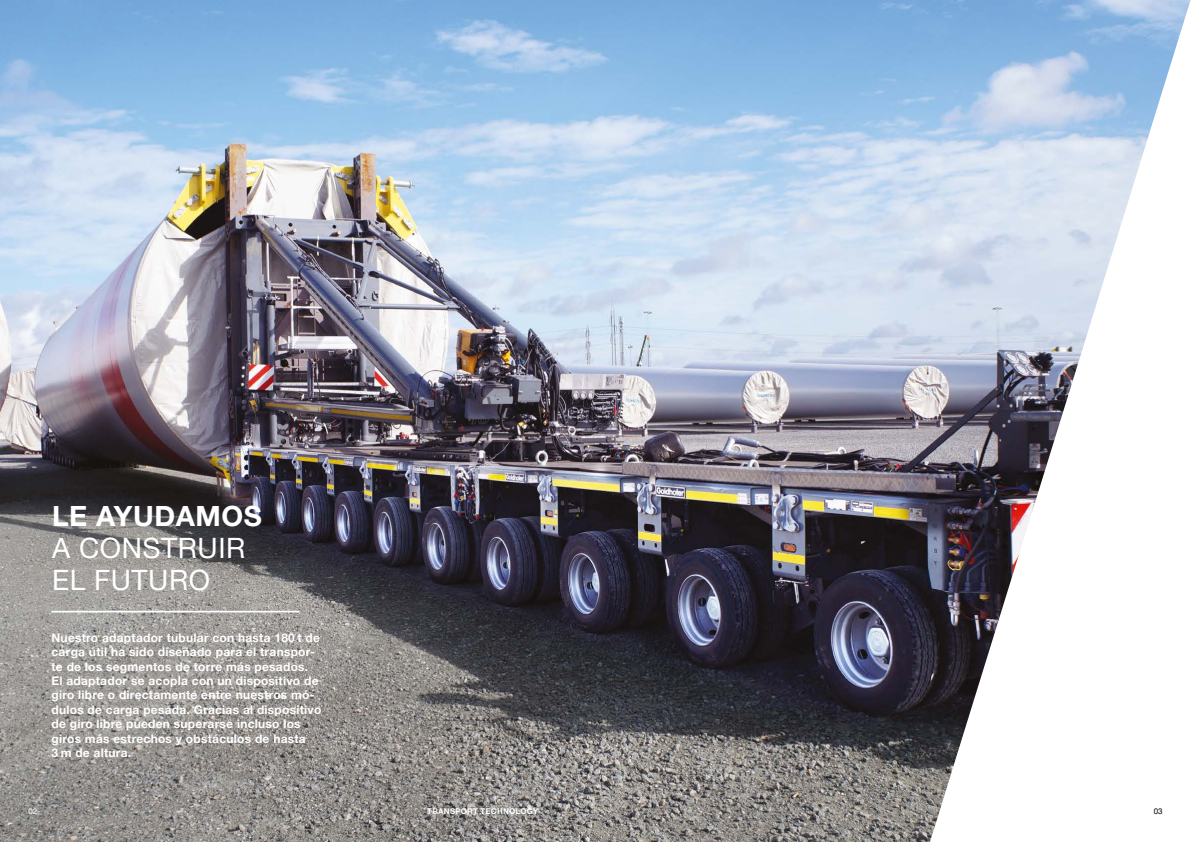
<style>
.page{position:relative;width:1191px;height:842px;background:#fff}
.page>*{position:absolute;margin:0;border:0;box-sizing:border-box;transform-origin:0 0}
.t1{font:28px/32px "Helvetica Neue LT Com";letter-spacing:.02em;color:#fff}
.t2{font:700 28px "Helvetica Neue LT Com";letter-spacing:.02em;color:#fff}
.t3{font:700 12px/14.4px "Helvetica Neue LT Com";letter-spacing:.02em;color:#fff}
.t4{font:700 8px "Helvetica Neue LT Com";letter-spacing:.02em;color:#fff}
.t5{font:8px "Helvetica Neue LT Com";color:#fff}
.t6{font:8px "Helvetica Neue LT Com";color:#000}
</style>
<div class="page">
<img style="left:0;top:0;width:1190px;height:842px">
<hr style="left:51px;top:611px;width:248px;height:1px;background:#fff">
<h1 class="t2" style="left:52px;top:498px;width:211px">LE AYUDAMOS</h1>
<h1 class="t1" style="left:52px;top:531px;width:195px">A CONSTRUIR<br>EL FUTURO</h1>
<p class="t3" style="left:52px;top:630px;width:271px">Nuestro adaptador tubular con hasta 180 t de carga útil ha sido diseñado para el transpor&shy;te de los segmentos de torre más pesados.<br>El adaptador se acopla con un dispositivo de giro libre o directamente entre nuestros mó&shy;dulos de carga pesada. Gracias al dispositivo de giro libre pueden superarse incluso los giros más estrechos y obstáculos de hasta<br>3 m de altura.</p>
<p class="t5" style="left:28px;top:806px;width:10px">02</p>
<p class="t4" style="left:427px;top:806px;width:113px">TRANSPORT TECHNOLOGY</p>
<p class="t6" style="left:1153px;top:806px;width:10px">03</p>
</div>
